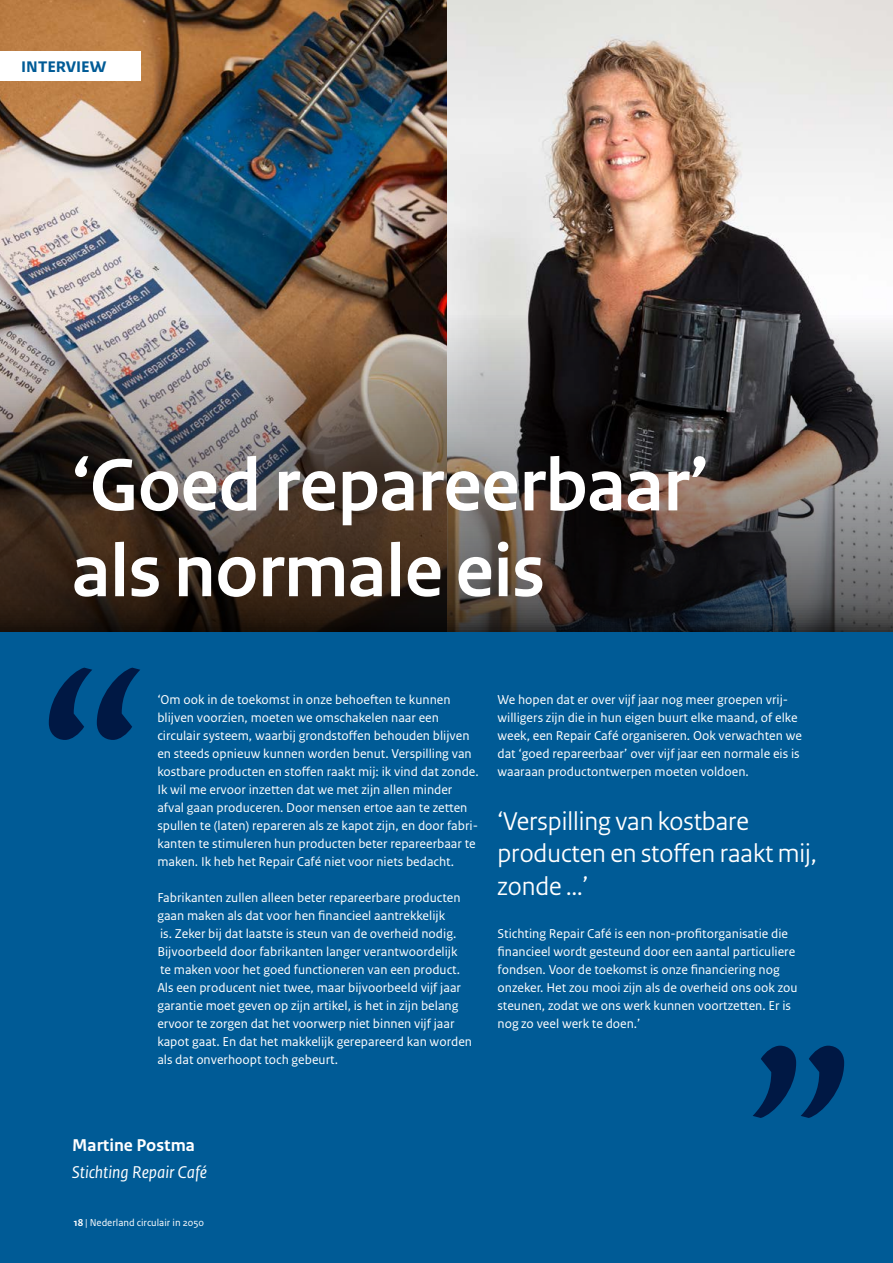
<style>
.page{position:relative;width:893px;height:1263px;background:#005b96}
.page>*{position:absolute;margin:0;border:0;box-sizing:border-box;transform-origin:0 0}
.t1{font:700 78px/85.8px "Rijksoverheid Sans Heading";color:#fff}
.t2{font:27px/32.4px "Rijksoverheid Sans Heading";color:#fff}
.t3{font:700 21px "Rijksoverheid Sans Heading";color:#005b96}
.t4{font:italic 18px "Rijksoverheid Sans Text";color:#fff}
.t5{font:700 18px "Rijksoverheid Sans Text";color:#fff}
.t6{font:13.5px/18px "Rijksoverheid Sans Text";color:#fff}
.t7{font:10.5px "Rijksoverheid Sans Text";color:#fff}
.s1{font-weight:700}
</style>
<div class="page">
<svg style="left:49px;top:668px;width:91px;height:72px"></svg>
<svg style="left:753px;top:1046px;width:91px;height:72px"></svg>
<img style="left:0;top:0;width:893px;height:632px">
<div style="left:0;top:51px;width:140px;height:30px;background:#fff"></div>
<h3 class="t3" style="left:21px;top:53px;width:87px">interview</h3>
<h1 class="t1" style="left:72px;top:444px;width:637px">‘Goed repareerbaar’ als normale eis</h1>
<p class="t6" style="left:157px;top:691px;width:323px">‘Om ook in de toekomst in onze behoeften te kunnen blijven voorzien, moeten we omschakelen naar een circulair systeem, waarbij grondstoffen behouden blijven en steeds opnieuw kunnen worden benut. Verspilling van kostbare producten en stoffen raakt mij: ik vind dat zonde.<br>Ik wil me ervoor inzetten dat we met zijn allen minder afval gaan produceren. Door mensen ertoe aan te zetten spullen te (laten) repareren als ze kapot zijn, en door fabri&shy;kanten te stimuleren hun producten beter repareerbaar te maken. Ik heb het Repair Café niet voor niets bedacht.</p>
<p class="t6" style="left:157px;top:889px;width:316px">Fabrikanten zullen alleen beter repareerbare producten gaan maken als dat voor hen financieel aantrekkelijk<br>is. Zeker bij dat laatste is steun van de overheid nodig.<br>Bijvoorbeeld door fabrikanten langer verantwoordelijk<br>te maken voor het goed functioneren van een product.<br>Als een producent niet twee, maar bijvoorbeeld vijf jaar garantie moet geven op zijn artikel, is het in zijn belang ervoor te zorgen dat het voorwerp niet binnen vijf jaar kapot gaat. En dat het makkelijk gerepareerd kan worden als dat onverhoopt toch gebeurt.</p>
<p class="t6" style="left:497px;top:691px;width:306px">We hopen dat er over vijf jaar nog meer groepen vrij&shy;willigers zijn die in hun eigen buurt elke maand, of elke week, een Repair Café organiseren. Ook verwachten we dat ‘goed repareerbaar’ over vijf jaar een normale eis is waaraan productontwerpen moeten voldoen.</p>
<h2 class="t2" style="left:497px;top:805px;width:320px">‘Verspilling van kostbare producten en stoffen raakt mij, zonde …’</h2>
<p class="t6" style="left:497px;top:925px;width:302px">Stichting Repair Café is een non-profitorganisatie die financieel wordt gesteund door een aantal particuliere fondsen. Voor de toekomst is onze financiering nog onzeker. Het zou mooi zijn als de overheid ons ook zou steunen, zodat we ons werk kunnen voortzetten. Er is nog zo veel werk te doen.’</p>
<h3 class="t5" style="left:72px;top:1134px;width:124px">Martine Postma</h3>
<h3 class="t4" style="left:72px;top:1161px;width:136px">Stichting Repair Café</h3>
<p class="t7" style="left:74px;top:1216px;width:132px"><span class="s1">18</span> | Nederland circulair in 2050</p>
</div>
